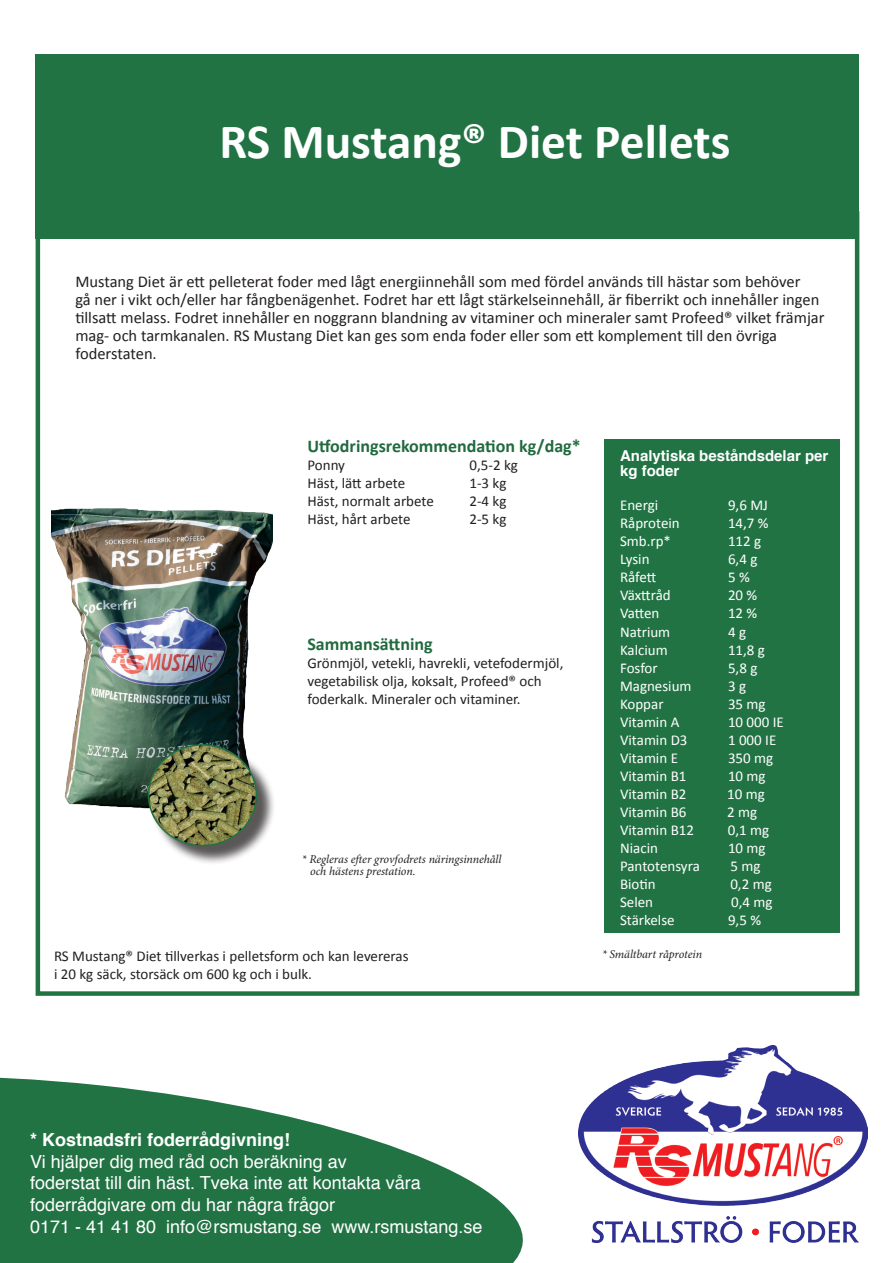
<style>
.page{position:relative;width:893px;height:1263px;background:#fff}
.page>*{position:absolute;margin:0;border:0;box-sizing:border-box;transform-origin:0 0}
.t1{font:700 49.5px "Calibri";color:#fff}
.t2{font:18px/21.6px "Helvetica";color:#fff}
.t3{font:700 18px "Calibri";color:#206a3d}
.t4{font:700 18px "Helvetica";color:#fff}
.t5{font:16.5px/18px "Calibri";color:#231f20}
.t6{font:15px "Calibri";color:#fff}
.t7{font:15px/18px "Calibri";color:#231f20}
.t8{font:700 15px/15px "Helvetica";color:#fff}
.t9{font:italic 12px/12px "Minion Pro";letter-spacing:-.01em;color:#231f20}
</style>
<div class="page">
<div style="left:604px;top:439px;width:235px;height:494px;background:#227344"></div>
<img style="left:578px;top:1045px;width:290px;height:198px">
<svg style="left:0;top:1077px;width:523px;height:186px;fill:#227344"></svg>
<div style="left:36px;top:54px;width:823px;height:185px;background:#227344"></div>
<img style="left:52px;top:508px;width:221px;height:301px">
<div style="left:150px;top:746px;width:125px;height:119px;background:#231f20;opacity:.75"></div>
<img style="left:149px;top:745px;width:107px;height:100px">
<div style="left:148px;top:744px;width:109px;height:102px;border:2px solid #227344;border-radius:50%"></div>
<h1 class="t1" style="left:219px;top:110px;width:512px">RS Mustang® Diet Pellets</h1>
<p class="t5" style="left:75px;top:273px;width:751px">Mustang Diet är ett pelleterat foder med lågt energiinnehåll som med fördel används till hästar som behöver<br>gå ner i vikt och/eller har fångbenägenhet. Fodret har ett lågt stärkelseinnehåll, är fiberrikt och innehåller ingen tillsatt melass. Fodret innehåller en noggrann blandning av vitaminer och mineraler samt Profeed® vilket främjar mag- och tarmkanalen. RS Mustang Diet kan ges som enda foder eller som ett komplement till den övriga foderstaten.</p>
<p class="t3" style="left:307px;top:435px;width:275px">Utfodringsrekommendation kg/dag*</p>
<p class="t7" style="left:307px;top:456px;width:39px">Ponny</p>
<p class="t7" style="left:469px;top:456px;width:50px">0,5-2 kg</p>
<p class="t7" style="left:307px;top:474px;width:99px">Häst, lätt arbete</p>
<p class="t7" style="left:469px;top:474px;width:39px">1-3 kg</p>
<p class="t7" style="left:307px;top:492px;width:128px">Häst, normalt arbete</p>
<p class="t7" style="left:469px;top:492px;width:39px">2-4 kg</p>
<p class="t7" style="left:307px;top:510px;width:105px">Häst, hårt arbete</p>
<p class="t7" style="left:469px;top:510px;width:39px">2-5 kg</p>
<p class="t3" style="left:307px;top:633px;width:127px">Sammansättning</p>
<p class="t7" style="left:307px;top:654px;width:258px">Grönmjöl, vetekli, havrekli, vetefodermjöl, vegetabilisk olja, koksalt, Profeed® och foderkalk. Mineraler och vitaminer.</p>
<p class="t9" style="left:310px;top:853px;width:193px;text-indent:-8px">* Regleras efter grovfodrets näringsinnehåll och hästens prestation.</p>
<p class="t8" style="left:620px;top:449px;width:210px">Analytiska beståndsdelar per kg foder</p>
<p class="t6" style="left:620px;top:496px;width:40px">Energi</p>
<p class="t6" style="left:728px;top:496px;width:41px">9,6 MJ</p>
<p class="t6" style="left:620px;top:514px;width:61px">Råprotein</p>
<p class="t6" style="left:728px;top:514px;width:42px">14,7 %</p>
<p class="t6" style="left:620px;top:532px;width:53px">Smb.rp*</p>
<p class="t6" style="left:728px;top:532px;width:35px">112 g</p>
<p class="t6" style="left:620px;top:550px;width:31px">Lysin</p>
<p class="t6" style="left:728px;top:550px;width:31px">6,4 g</p>
<p class="t6" style="left:620px;top:568px;width:38px">Råfett</p>
<p class="t6" style="left:728px;top:568px;width:23px">5 %</p>
<p class="t6" style="left:620px;top:586px;width:52px">Växttråd</p>
<p class="t6" style="left:728px;top:586px;width:31px">20 %</p>
<p class="t6" style="left:620px;top:604px;width:41px">Vatten</p>
<p class="t6" style="left:728px;top:604px;width:31px">12 %</p>
<p class="t6" style="left:620px;top:622px;width:52px">Natrium</p>
<p class="t6" style="left:728px;top:622px;width:20px">4 g</p>
<p class="t6" style="left:620px;top:640px;width:49px">Kalcium</p>
<p class="t6" style="left:728px;top:640px;width:39px">11,8 g</p>
<p class="t6" style="left:620px;top:658px;width:39px">Fosfor</p>
<p class="t6" style="left:728px;top:658px;width:31px">5,8 g</p>
<p class="t6" style="left:620px;top:676px;width:73px">Magnesium</p>
<p class="t6" style="left:728px;top:676px;width:20px">3 g</p>
<p class="t6" style="left:620px;top:694px;width:45px">Koppar</p>
<p class="t6" style="left:728px;top:694px;width:39px">35 mg</p>
<p class="t6" style="left:620px;top:712px;width:61px">Vitamin A</p>
<p class="t6" style="left:728px;top:712px;width:57px">10 000 IE</p>
<p class="t6" style="left:620px;top:730px;width:69px">Vitamin D3</p>
<p class="t6" style="left:728px;top:730px;width:50px">1 000 IE</p>
<p class="t6" style="left:620px;top:748px;width:59px">Vitamin E</p>
<p class="t6" style="left:728px;top:748px;width:47px">350 mg</p>
<p class="t6" style="left:620px;top:766px;width:68px">Vitamin B1</p>
<p class="t6" style="left:728px;top:766px;width:39px">10 mg</p>
<p class="t6" style="left:620px;top:784px;width:68px">Vitamin B2</p>
<p class="t6" style="left:727px;top:784px;width:39px">10 mg</p>
<p class="t6" style="left:620px;top:802px;width:68px">Vitamin B6</p>
<p class="t6" style="left:727px;top:802px;width:32px">2 mg</p>
<p class="t6" style="left:620px;top:820px;width:76px">Vitamin B12</p>
<p class="t6" style="left:728px;top:820px;width:43px">0,1 mg</p>
<p class="t6" style="left:620px;top:838px;width:39px">Niacin</p>
<p class="t6" style="left:728px;top:838px;width:39px">10 mg</p>
<p class="t6" style="left:620px;top:856px;width:81px">Pantotensyra</p>
<p class="t6" style="left:730px;top:856px;width:32px">5 mg</p>
<p class="t6" style="left:620px;top:874px;width:37px">Biotin</p>
<p class="t6" style="left:730px;top:874px;width:43px">0,2 mg</p>
<p class="t6" style="left:620px;top:892px;width:35px">Selen</p>
<p class="t6" style="left:731px;top:892px;width:43px">0,4 mg</p>
<p class="t6" style="left:620px;top:910px;width:56px">Stärkelse</p>
<p class="t6" style="left:728px;top:910px;width:35px">9,5 %</p>
<p class="t7" style="left:54px;top:947px;width:356px">RS Mustang® Diet tillverkas i pelletsform och kan levereras</p>
<p class="t9" style="left:602px;top:948px;width:101px">* Smältbart råprotein</p>
<p class="t7" style="left:54px;top:965px;width:260px">i 20 kg säck, storsäck om 600 kg och i bulk.</p>
<p class="t4" style="left:30px;top:1125px;width:262px">* Kostnadsfri foderrådgivning!</p>
<p class="t2" style="left:30px;top:1151px;width:454px">Vi hjälper dig med råd och beräkning av<br>foderstat till din häst. Tveka inte att kontakta våra foderrådgivare om du har några frågor<br>0171 - 41 41 80 info@rsmustang.se www.rsmustang.se</p>
</div>
